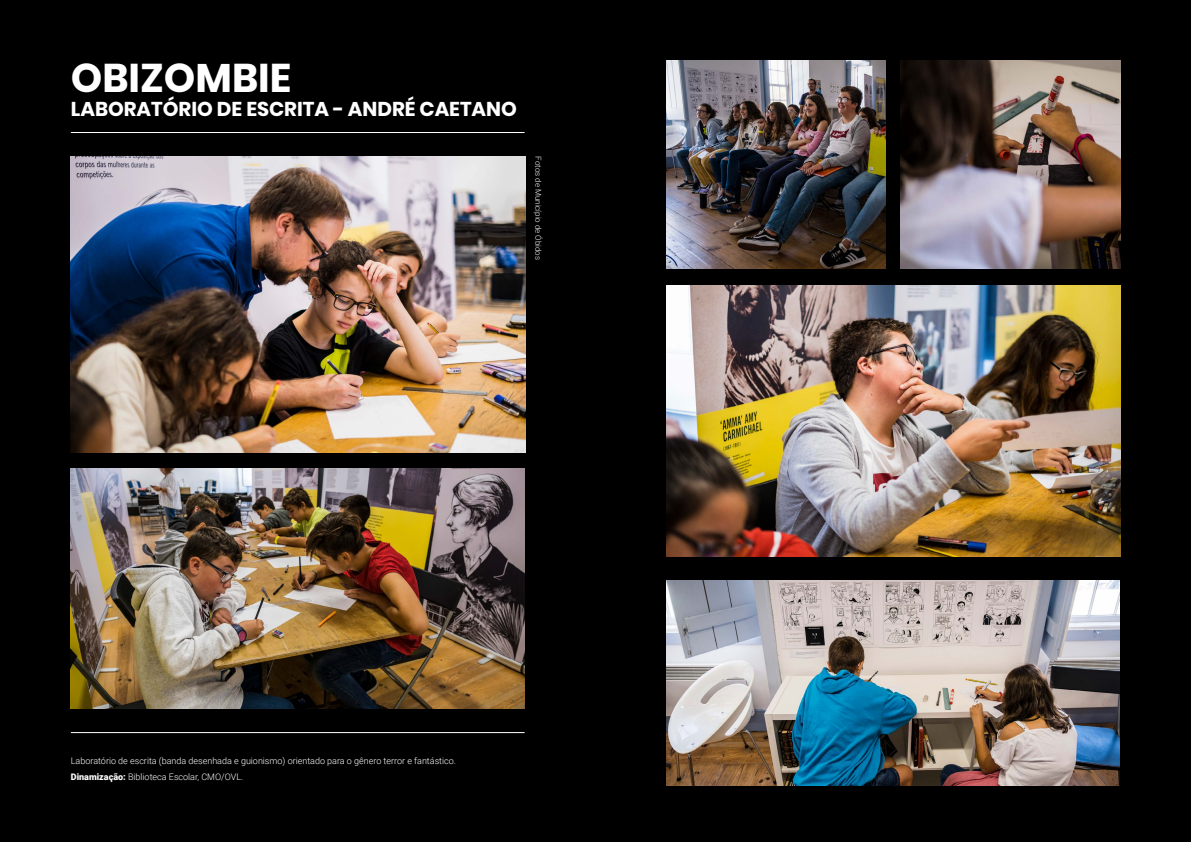
<style>
.page{position:relative;width:1191px;height:842px;background:#000}
.page>*{position:absolute;margin:0;border:0;box-sizing:border-box;transform-origin:0 0}
.t1{font:700 40px "Poppins";color:#fff}
.t2{font:700 20px "Poppins";color:#fff}
.t3{font:300 9px/16px "Roboto";color:#fff}
.t4{font:300 8px "Roboto";color:#fff}
.s1{font-weight:900}
</style>
<div class="page">
<hr style="left:71px;top:732px;width:453px;height:1px;background:#fff">
<hr style="left:71px;top:132px;width:453px;height:1px;background:#fff">
<img style="left:71px;top:156px;width:454px;height:296px">
<img style="left:70px;top:468px;width:454px;height:240px">
<img style="left:666px;top:285px;width:454px;height:272px">
<img style="left:666px;top:60px;width:219px;height:208px">
<img style="left:900px;top:60px;width:220px;height:208px">
<img style="left:666px;top:580px;width:453px;height:205px">
<h1 class="t1" style="left:71px;top:55px;width:222px">OBIZOMBIE</h1>
<h2 class="t2" style="left:71px;top:97px;width:447px">LABORATÓRIO DE ESCRITA - ANDRÉ CAETANO</h2>
<p class="t4" style="left:544px;top:156px;width:105px;rotate:90deg">Fotos de Município de Óbidos</p>
<p class="t3" style="left:71px;top:752px;width:386px">Laboratório de escrita (banda desenhada e guionismo) orientado para o gênero terror e fantástico.<br><span class="s1">Dinamização:</span> Biblioteca Escolar, CMO/OVL.</p>
</div>
